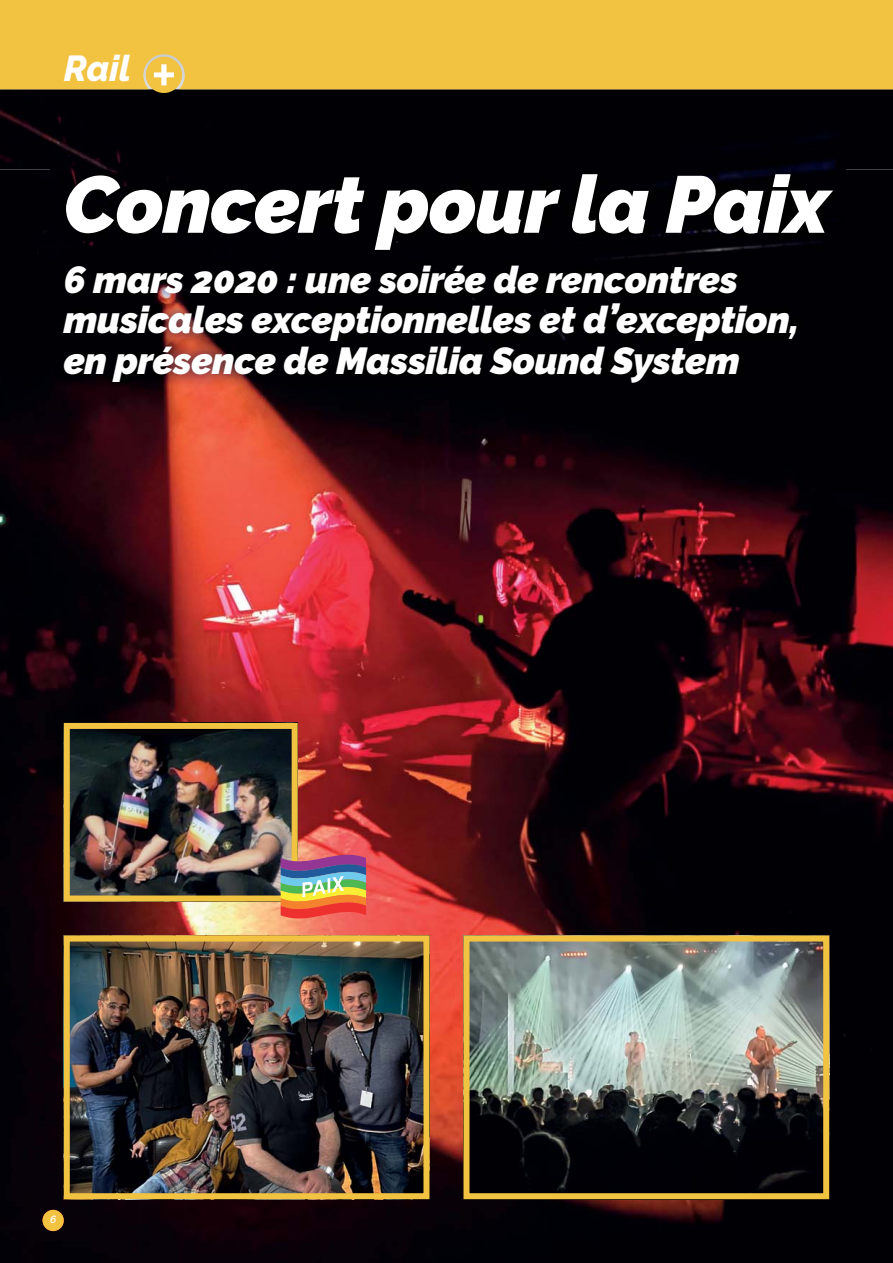
<style>
.page{position:relative;width:893px;height:1263px;background:#fff}
.page>*{position:absolute;margin:0;border:0;box-sizing:border-box;transform-origin:0 0}
.t1{font:italic 900 80.25px "Raleway";letter-spacing:-.01em;color:#fff}
.t2{font:italic 900 37.5px/40.5px "Raleway";letter-spacing:-.01em;color:#fff}
.t3{font:italic 800 36px "Raleway";color:#fff}
.t4{font:italic 600 10.5px "Raleway";color:#fff}
</style>
<div class="page">
<img style="left:0;top:169px;width:893px;height:1094px">
<div style="left:43px;top:1210px;width:21px;height:21px;background:#f2c241;border-radius:50%"></div>
<div style="left:0;top:89px;width:893px;height:80px;background:#010005"></div>
<div style="left:0;top:0;width:893px;height:89px;background:#f2c241"></div>
<svg style="left:144px;top:55px;width:40px;height:40px;background:#d5b664"></svg>
<img style="left:71px;top:942px;width:351px;height:250px">
<div style="left:64px;top:935px;width:365px;height:264px;border:6px solid #f2c241"></div>
<div style="left:50px;top:160px;width:795px;height:236px;background:#010005"></div>
<img style="left:470px;top:942px;width:352px;height:250px">
<div style="left:463px;top:935px;width:366px;height:264px;border:6px solid #f2c241"></div>
<img style="left:71px;top:730px;width:220px;height:164px">
<div style="left:64px;top:723px;width:234px;height:178px;border:6px solid #f2c241"></div>
<img style="left:281px;top:847px;width:85px;height:80px">
<p class="t3" style="left:64px;top:47px;width:69px">Rail</p>
<h1 class="t1" style="left:64px;top:157px;width:767px">Concert pour la Paix</h1>
<p class="t2" style="left:64px;top:259px;width:737px">6 mars 2020 : une soirée de rencontres musicales exceptionnelles et d’exception, en présence de Massilia Sound System</p>
<p class="t4" style="left:50px;top:1213px;width:8px">6</p>
</div>
